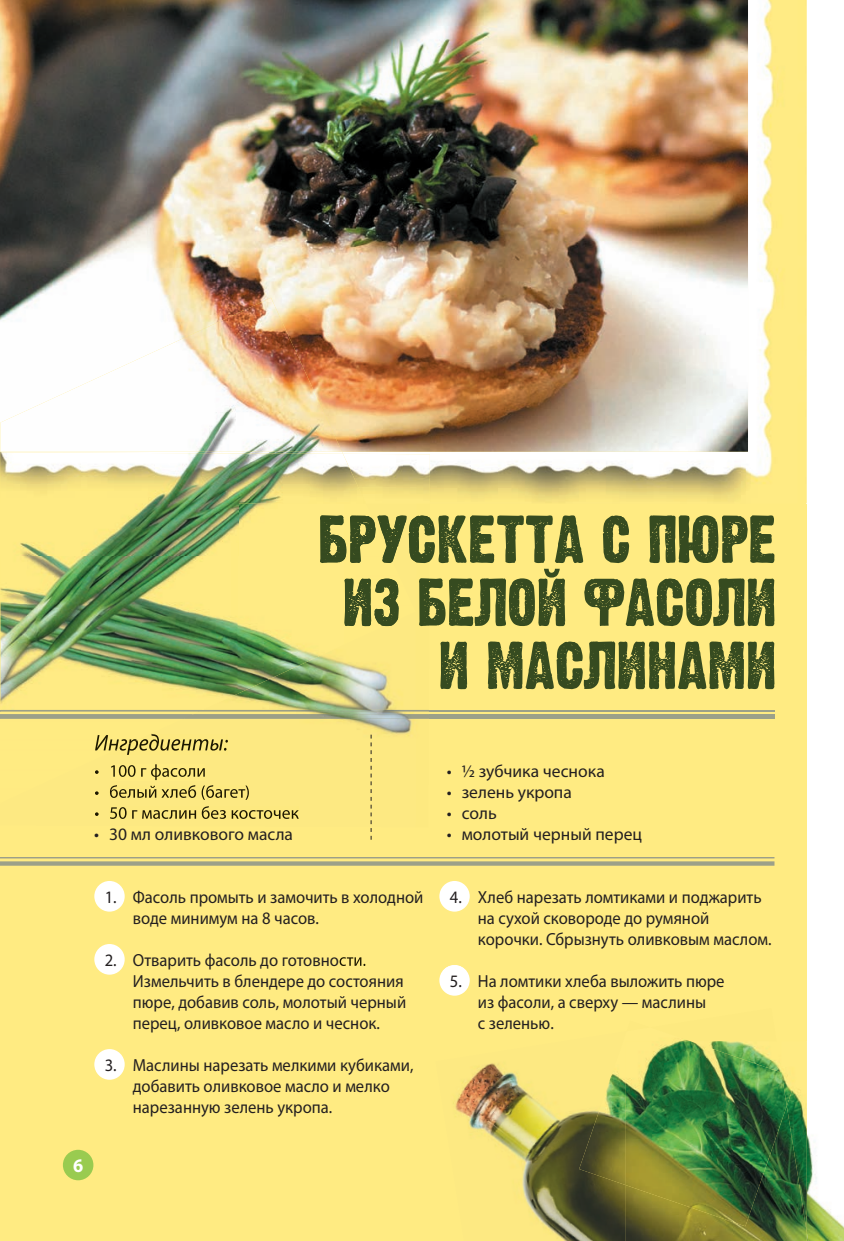
<style>
.page{position:relative;width:844px;height:1241px;background:#fff}
.page>*{position:absolute;margin:0;border:0;box-sizing:border-box;transform-origin:0 0}
.t1{font:700 19.25px "Myriad Pro";color:#fff;scale:.95 1}
.t2{font:17.5px/21px "Myriad Pro";color:#231f20;scale:.95 1}
.t3{font:17.5px "Myriad Pro";color:#231f20}
</style>
<div class="page">
<div style="left:0;top:0;width:806px;height:1240px;background:#ffeb82"></div>
<img style="left:745px;top:0;width:62px;height:503px">
<img style="left:343px;top:451px;width:402px;height:50px">
<img style="left:0;top:0;width:747px;height:451px">
<svg style="left:429px;top:515px;width:345px;height:111px"></svg>
<svg style="left:440px;top:641px;width:334px;height:48px"></svg>
<hr style="left:0;top:709px;width:774px;height:2px;background:#9ca089">
<hr style="left:0;top:714px;width:774px;height:4px;background:#9ca089">
<hr style="left:0;top:856px;width:774px;height:2px;background:#9ca089">
<svg style="left:0;top:861px;width:774px;height:4px;background:#a5a688"></svg>
<div style="left:94px;top:880px;width:31px;height:31px;background:#fff;border-radius:50%"></div>
<div style="left:94px;top:943px;width:31px;height:31px;background:#fff;border-radius:50%"></div>
<div style="left:94px;top:1048px;width:31px;height:31px;background:#fff;border-radius:50%"></div>
<div style="left:439px;top:880px;width:30px;height:31px;background:#fff;border-radius:50%"></div>
<div style="left:439px;top:964px;width:30px;height:31px;background:#fff;border-radius:50%"></div>
<img style="left:339px;top:957px;width:27px;height:9px">
<img style="left:442px;top:964px;width:25px;height:7px">
<img style="left:238px;top:515px;width:191px;height:194px">
<img style="left:366px;top:454px;width:64px;height:47px">
<img style="left:384px;top:515px;width:36px;height:46px">
<img style="left:384px;top:578px;width:45px;height:48px">
<img style="left:110px;top:711px;width:318px;height:114px">
<img style="left:202px;top:709px;width:226px;height:2px">
<img style="left:199px;top:714px;width:229px;height:4px">
<img style="left:199px;top:734px;width:29px;height:20px">
<img style="left:199px;top:764px;width:6px;height:16px">
<img style="left:199px;top:785px;width:50px;height:14px">
<svg style="left:95px;top:812px;width:4px;height:4px"></svg>
<img style="left:110px;top:806px;width:189px;height:12px">
<img style="left:0;top:349px;width:343px;height:103px">
<img style="left:159px;top:298px;width:136px;height:51px">
<img style="left:0;top:503px;width:238px;height:201px">
<img style="left:237px;top:503px;width:119px;height:190px">
<img style="left:356px;top:515px;width:28px;height:124px">
<img style="left:0;top:452px;width:366px;height:51px">
<img style="left:320px;top:515px;width:26px;height:48px">
<img style="left:344px;top:578px;width:27px;height:48px">
<img style="left:0;top:711px;width:199px;height:92px">
<img style="left:0;top:709px;width:202px;height:1px">
<img style="left:0;top:714px;width:193px;height:4px">
<img style="left:95px;top:734px;width:55px;height:20px">
<img style="left:806px;top:1041px;width:37px;height:199px">
<img style="left:796px;top:1094px;width:6px;height:11px">
<img style="left:786px;top:1081px;width:10px;height:24px">
<svg style="left:370px;top:734px;width:1px;height:105px"></svg>
<img style="left:453px;top:1063px;width:172px;height:177px">
<img style="left:579px;top:1039px;width:110px;height:145px">
<img style="left:806px;top:1231px;width:2px;height:9px">
<img style="left:625px;top:1105px;width:181px;height:135px">
<img style="left:625px;top:1041px;width:161px;height:184px">
<div style="left:63px;top:1149px;width:30px;height:31px;background:#99cb50;border-radius:50%"></div>
<p class="t3" style="left:94px;top:823px;width:200px">• 30 мл оливкового масла</p>
<p class="t1" style="left:73px;top:1152px;width:12px">6</p>
<p class="t2" style="left:133px;top:886px;width:307px;text-indent:-28px">1. Фасоль промыть и замочить в холодной воде минимум на 8 часов.</p>
<p class="t2" style="left:133px;top:949px;width:289px;text-indent:-28px">2. Отварить фасоль до готовности.<br>Измельчить в блендере до состояния пюре, добавив соль, молотый черный перец, оливковое масло и чеснок.</p>
<p class="t2" style="left:133px;top:1054px;width:297px;text-indent:-28px">3. Маслины нарезать мелкими кубиками, добавить оливковое масло и мелко нарезанную зелень укропа.</p>
<p class="t3" style="left:446px;top:760px;width:159px">• ½ зубчика чеснока</p>
<p class="t3" style="left:446px;top:781px;width:126px">• зелень укропа</p>
<p class="t3" style="left:446px;top:802px;width:51px">• соль</p>
<p class="t3" style="left:446px;top:823px;width:197px">• молотый черный перец</p>
<p class="t2" style="left:478px;top:886px;width:310px;text-indent:-28px">4. Хлеб нарезать ломтиками и поджарить на сухой сковороде до румяной корочки. Сбрызнуть оливковым маслом.</p>
<p class="t2" style="left:478px;top:970px;width:261px;text-indent:-28px">5. На ломтики хлеба выложить пюре из фасоли, а сверху — маслины<br>с зеленью.</p>
</div>
